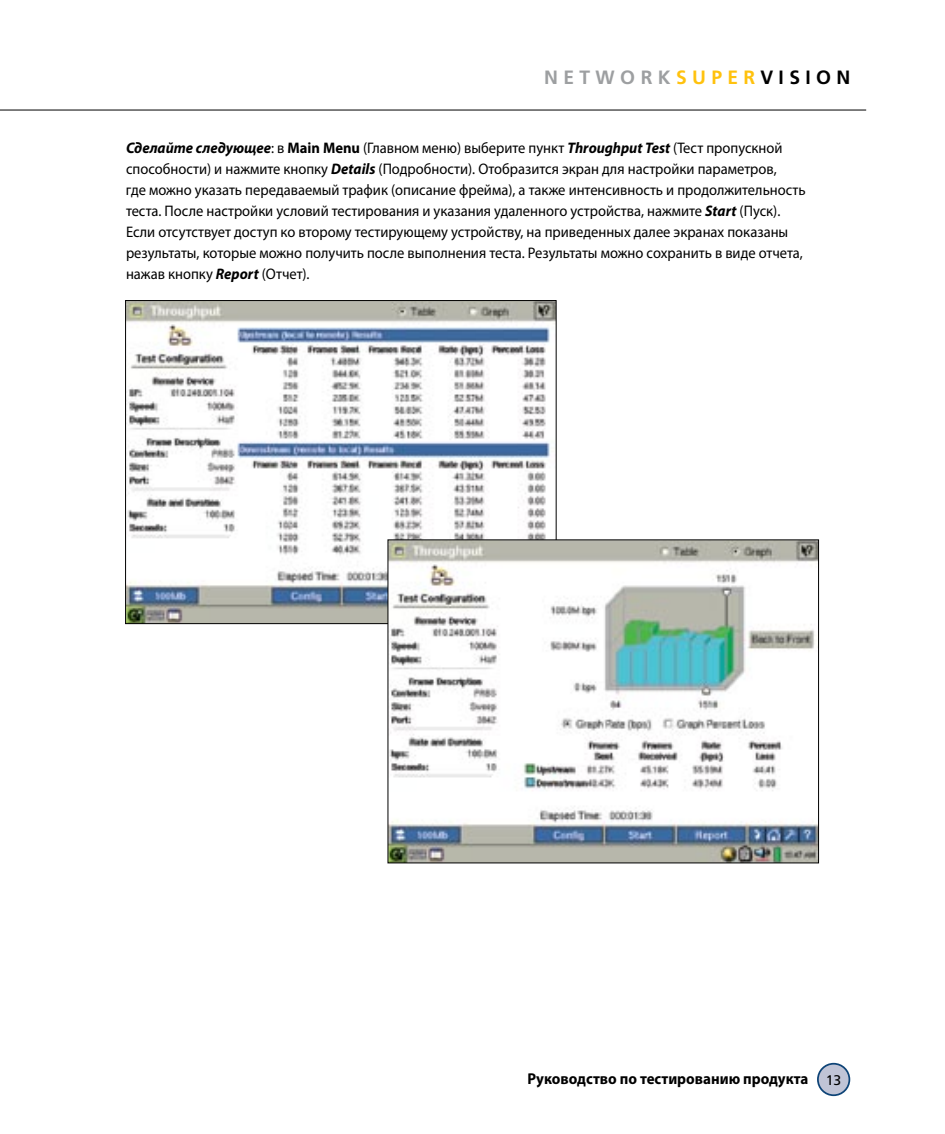
<style>
.page{position:relative;width:945px;height:1134px;background:#fff}
.page>*{position:absolute;margin:0;border:0;box-sizing:border-box;transform-origin:0 0}
.t1{font:700 19.25px "Frutiger";letter-spacing:.28em;color:#9d9fa1}
.t2{font:700 15.75px "Myriad Pro";color:#000;scale:.95 1}
.t3{font:15.4px/21px "Myriad Pro";color:#000;scale:.95 1}
.s1{color:#ffc20e}
.s2{color:#000}
.s3{font-weight:700;font-style:italic}
.s4{font-weight:700}
.s5{font-family:"Frutiger";font-weight:400;font-size:14px}
</style>
<div class="page">
<div style="left:818px;top:1064px;width:31px;height:31px;background:#c0c4d6;border-radius:50%"></div>
<div style="left:817px;top:1063px;width:33px;height:33px;border:2px solid #0e4477;border-radius:50%"></div>
<hr style="left:0;top:110px;width:866px;height:1px;background:#000">
<svg style="left:125px;top:300px;width:432px;height:325px"></svg>
<svg style="left:387px;top:539px;width:432px;height:325px"></svg>
<p class="t1" style="left:544px;top:66px;width:308px">NETWORK<span class="s1">SUPER</span><span class="s2">VISION</span></p>
<p class="t3" style="left:126px;top:137px;width:717px"><span class="s3">Сделайте следующее</span>: в <span class="s4">Main Menu</span> (Главном меню) выберите пункт <span class="s3">Throughput Test</span> (Тест пропускной способности) и нажмите кнопку <span class="s3">Details</span> (Подробности). Отобразится экран для настройки параметров,<br>где можно указать передаваемый трафик (описание фрейма), а также интенсивность и продолжительность теста. После настройки условий тестирования и указания удаленного устройства, нажмите <span class="s3">Start</span> (Пуск).<br>Если отсутствует доступ ко второму тестирующему устройству, на приведенных далее экранах показаны результаты, которые можно получить после выполнения теста. Результаты можно сохранить в виде отчета, нажав кнопку <span class="s3">Report</span> (Отчет).</p>
<p class="t2" style="left:528px;top:1068px;width:322px">Руководство по тестированию продукта <span class="s5">13</span></p>
</div>
